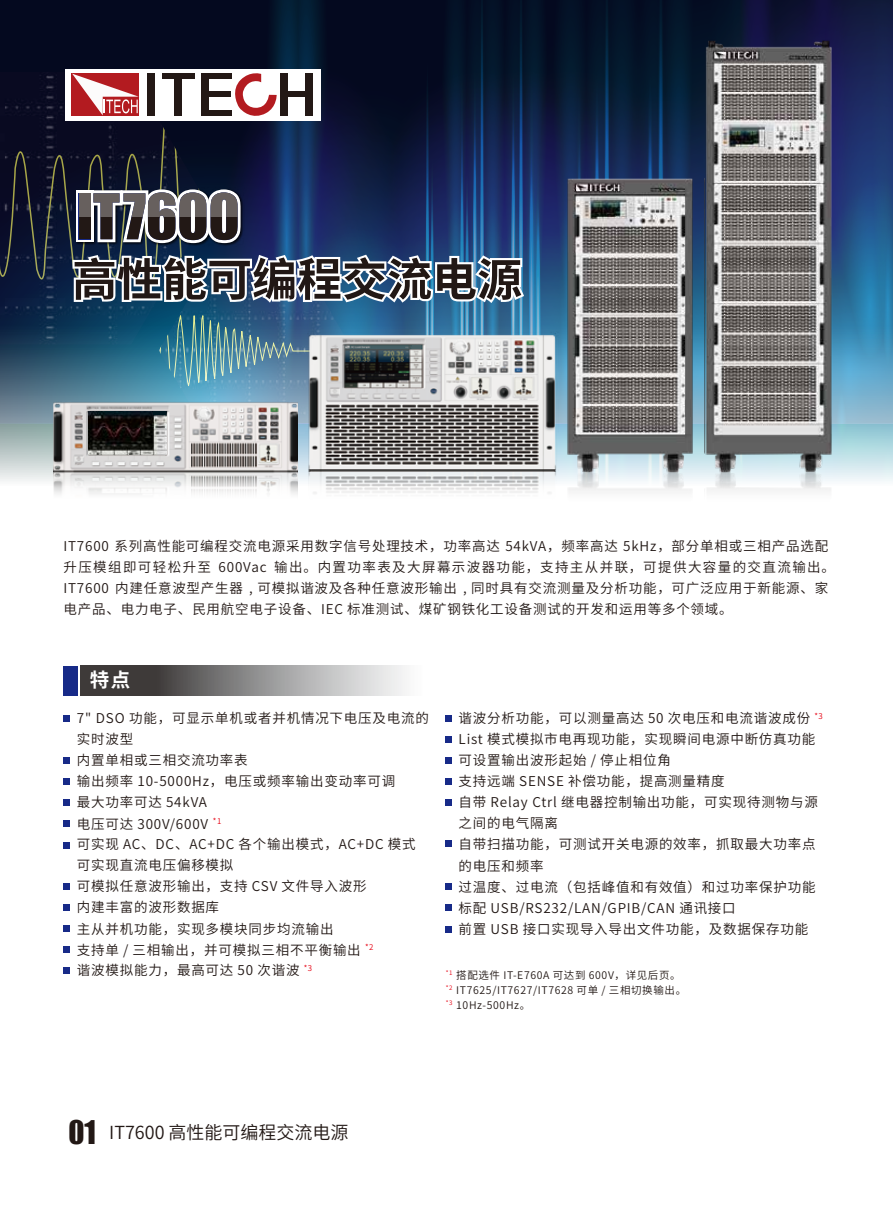
<style>
.page{position:relative;width:893px;height:1212px;background:#fff}
.page>*{position:absolute;margin:0;border:0;box-sizing:border-box;transform-origin:0 0}
.t1{font:700 19.5px "Source Han Sans CN";color:#fff}
.t2{font:18px "Source Han Sans CN";color:#221815}
.t3{font:13.5px/21px "Source Han Sans CN";letter-spacing:.06em;color:#221815}
.t4{font:10.5px/15px "Source Han Sans CN";letter-spacing:.06em;color:#221815}
.s1{font-family:"Impact";font-size:30px}
</style>
<div class="page">
<svg style="left:63px;top:715px;width:6px;height:6px"></svg>
<svg style="left:63px;top:778px;width:6px;height:6px"></svg>
<svg style="left:63px;top:757px;width:6px;height:6px"></svg>
<svg style="left:63px;top:820px;width:6px;height:6px"></svg>
<svg style="left:63px;top:799px;width:6px;height:6px"></svg>
<svg style="left:63px;top:904px;width:6px;height:6px"></svg>
<svg style="left:63px;top:883px;width:6px;height:6px"></svg>
<svg style="left:63px;top:946px;width:6px;height:6px"></svg>
<svg style="left:63px;top:925px;width:6px;height:6px"></svg>
<svg style="left:63px;top:967px;width:6px;height:6px"></svg>
<svg style="left:63px;top:843px;width:6px;height:6px"></svg>
<svg style="left:446px;top:736px;width:6px;height:6px"></svg>
<svg style="left:446px;top:715px;width:6px;height:6px"></svg>
<svg style="left:446px;top:757px;width:6px;height:6px"></svg>
<svg style="left:446px;top:778px;width:6px;height:6px"></svg>
<svg style="left:446px;top:799px;width:6px;height:6px"></svg>
<svg style="left:446px;top:840px;width:6px;height:6px"></svg>
<svg style="left:446px;top:883px;width:6px;height:6px"></svg>
<svg style="left:446px;top:926px;width:6px;height:6px"></svg>
<svg style="left:446px;top:904px;width:6px;height:6px"></svg>
<div style="left:63px;top:666px;width:15px;height:29px;background:#172a88"></div>
<svg style="left:80px;top:666px;width:325px;height:29px;background:#888787"></svg>
<svg style="left:0;top:0;width:893px;height:311px;background:#0f2044"></svg>
<svg style="left:0;top:72px;width:210px;height:239px;background:#12182d"></svg>
<div style="left:65px;top:69px;width:255px;height:51px;background:#fff"></div>
<div style="left:201px;top:73px;width:31px;height:6px;background:#231815"></div>
<div style="left:72px;top:73px;width:67px;height:43px;background:#b31b20"></div>
<svg style="left:72px;top:74px;width:67px;height:41px"></svg>
<div style="left:147px;top:73px;width:8px;height:43px;background:#231815"></div>
<div style="left:162px;top:73px;width:33px;height:6px;background:#231815"></div>
<div style="left:174px;top:78px;width:7px;height:38px;background:#231815"></div>
<div style="left:201px;top:91px;width:29px;height:6px;background:#231815"></div>
<div style="left:201px;top:110px;width:31px;height:6px;background:#231815"></div>
<div style="left:201px;top:73px;width:7px;height:43px;background:#231815"></div>
<svg style="left:231px;top:73px;width:46px;height:48px"></svg>
<div style="left:280px;top:74px;width:8px;height:42px;background:#231815"></div>
<div style="left:288px;top:91px;width:18px;height:5px;background:#231815"></div>
<div style="left:306px;top:74px;width:7px;height:42px;background:#231815"></div>
<img style="left:74px;top:188px;width:170px;height:59px">
<svg style="left:76px;top:190px;width:14px;height:52px"></svg>
<div style="left:79px;top:193px;width:12px;height:46px;background:#221815"></div>
<div style="left:79px;top:193px;width:12px;height:23px;background:#67605e"></div>
<svg style="left:90px;top:189px;width:151px;height:54px"></svg>
<svg style="left:0;top:311px;width:893px;height:170px;background:#6b97ae"></svg>
<img style="left:53px;top:401px;width:245px;height:94px">
<img style="left:89px;top:411px;width:78px;height:44px">
<img style="left:303px;top:331px;width:254px;height:163px">
<hr style="left:153px;top:411px;width:13px;height:4px;background:#001720">
<img style="left:557px;top:170px;width:136px;height:287px">
<img style="left:557px;top:457px;width:136px;height:35px">
<img style="left:705px;top:34px;width:134px;height:422px">
<img style="left:705px;top:456px;width:134px;height:35px">
<img style="left:72px;top:255px;width:452px;height:140px">
<p class="t3" style="left:63px;top:535px;width:773px">IT7600 系列高性能可编程交流电源采用数字信号处理技术，功率高达 54kVA，频率高达 5kHz，部分单相或三相产品选配升压模组即可轻松升至 600Vac 输出。内置功率表及大屏幕示波器功能，支持主从并联，可提供大容量的交直流输出。IT7600 内建任意波型产生器 , 可模拟谐波及各种任意波形输出 , 同时具有交流测量及分析功能，可广泛应用于新能源、家电产品、电力电子、民用航空电子设备、IEC 标准测试、煤矿钢铁化工设备测试的开发和运用等多个领域。</p>
<h1 class="t1" style="left:90px;top:669px;width:42px">特点</h1>
<p class="t3" style="left:77px;top:708px;width:354px">7" DSO 功能，可显示单机或者并机情况下电压及电流的实时波型<br>内置单相或三相交流功率表<br>输出频率 10-5000Hz，电压或频率输出变动率可调<br>最大功率可达 54kVA<br>电压可达 300V/600V <sup>*1<br></sup>可实现 AC、DC、AC+DC 各个输出模式，AC+DC 模式可实现直流电压偏移模拟<br>可模拟任意波形输出，支持 CSV 文件导入波形<br>内建丰富的波形数据库<br>主从并机功能，实现多模块同步均流输出<br>支持单 / 三相输出，并可模拟三相不平衡输出 <sup>*2<br></sup>谐波模拟能力，最高可达 50 次谐波 <sup>*3</sup></p>
<p class="t3" style="left:459px;top:708px;width:366px">谐波分析功能，可以测量高达 50 次电压和电流谐波成份 <sup>*3<br></sup>List 模式模拟市电再现功能，实现瞬间电源中断仿真功能可设置输出波形起始 / 停止相位角<br>支持远端 SENSE 补偿功能，提高测量精度<br>自带 Relay Ctrl 继电器控制输出功能，可实现待测物与源之间的电气隔离<br>自带扫描功能，可测试开关电源的效率，抓取最大功率点的电压和频率<br>过温度、过电流（包括峰值和有效值）和过功率保护功能标配 USB/RS232/LAN/GPIB/CAN 通讯接口<br>前置 USB 接口实现导入导出文件功能，及数据保存功能</p>
<p class="t4" style="left:446px;top:967px;width:242px"><sup>*1</sup> 搭配选件 IT-E760A 可达到 600V，详见后页。<sup>*2</sup> IT7625/IT7627/IT7628 可单 / 三相切换输出。<sup>*3</sup> 10Hz-500Hz。</p>
<h2 class="t2" style="left:68px;top:1123px;width:282px"><span class="s1">01</span> IT7600 高性能可编程交流电源</h2>
</div>
